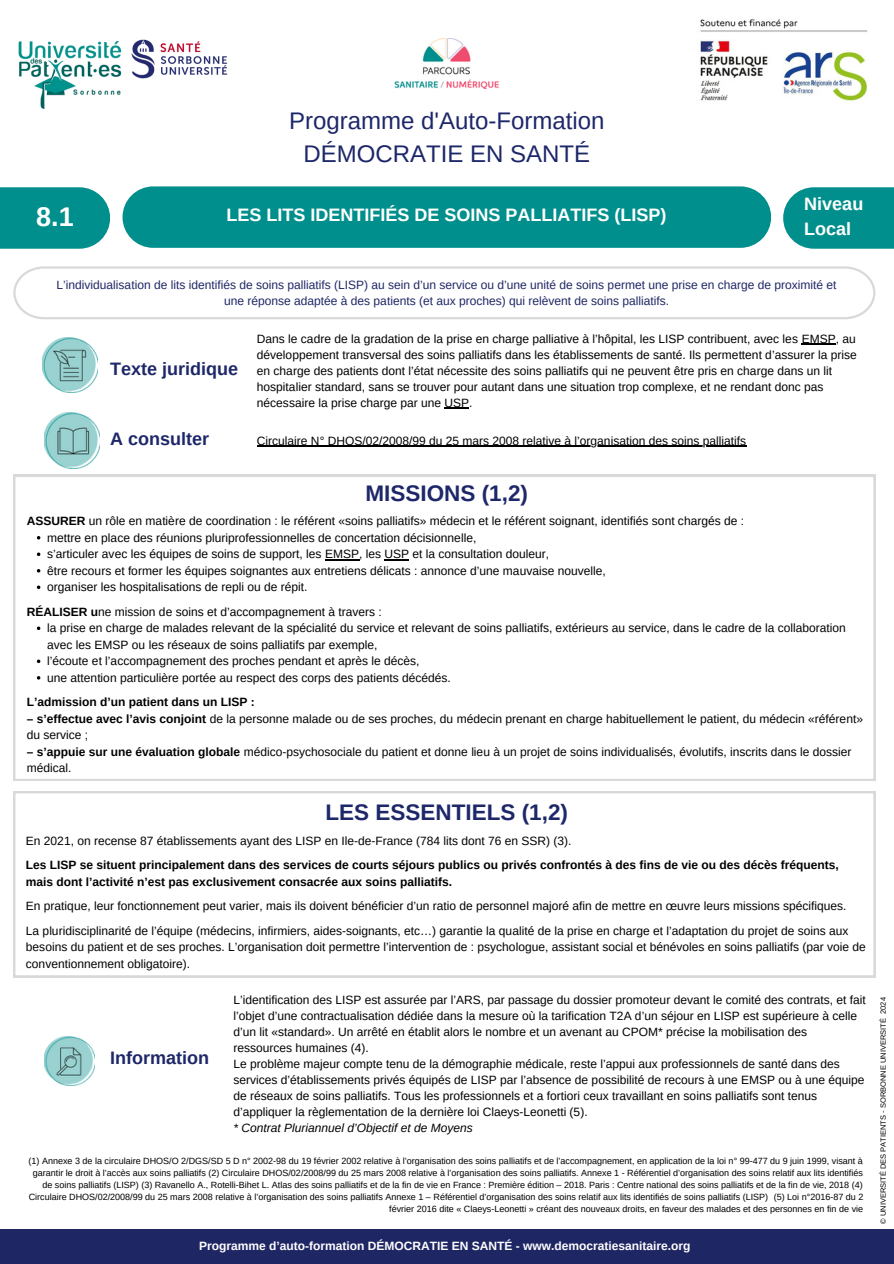
<style>
.page{position:relative;width:894px;height:1264px;background:#fff}
.page>*{position:absolute;margin:0;border:0;box-sizing:border-box;transform-origin:0 0}
.t1{font:700 27px "Arimo";color:#fff}
.t2{font:24px/32.7px "Arimo";color:#1d2769;text-align:center}
.t3{font:700 22.5px "Arimo";color:#1d2769}
.t4{font:700 18px/24.8px "Arimo";color:#fff}
.t5{font:700 18px "Arimo";color:#1d2769}
.t6{font:700 15.15px "Arimo";color:#fff}
.t7{font:12px/16px "Arimo";color:#000}
.t8{font:700 12px/16.5px "Arimo";color:#000}
.t9{font:12px/16px "Arimo";color:#1f2664;text-align:center}
.t10{font:700 12px "Arimo";color:#fff}
.t11{font:italic 12px "Arimo";color:#000}
.t12{font:9px/12px "Arimo";color:#000;text-align:right}
.t13{font:7.5px "Arimo";color:#000}
.s1{font-weight:700}
</style>
<div class="page">
<div style="left:0;top:1228px;width:893px;height:35px;background:#1f2664"></div>
<img style="left:700px;top:19px;width:167px;height:82px">
<svg style="left:0;top:187px;width:110px;height:62px;background:#119693"></svg>
<div style="left:783px;top:187px;width:110px;height:62px;background:#008f8c"></div>
<div style="left:122px;top:186px;width:648px;height:62px;background:#008f8c;border-radius:31px"></div>
<svg style="left:13px;top:266px;width:862px;height:53px"></svg>
<svg style="left:13px;top:475px;width:862px;height:306px"></svg>
<svg style="left:13px;top:791px;width:862px;height:186px"></svg>
<svg style="left:37px;top:552px;width:3px;height:4px"></svg>
<hr style="left:325px;top:559px;width:34px;height:1px;background:#000">
<svg style="left:384px;top:559px;width:25px;height:1px"></svg>
<svg style="left:37px;top:585px;width:3px;height:4px"></svg>
<svg style="left:37px;top:626px;width:3px;height:4px"></svg>
<svg style="left:37px;top:659px;width:3px;height:4px"></svg>
<img style="left:394px;top:38px;width:105px;height:51px">
<hr style="left:801px;top:343px;width:34px;height:1px;background:#000">
<svg style="left:444px;top:407px;width:25px;height:1px"></svg>
<img style="left:45px;top:1036px;width:49px;height:49px">
<hr style="left:257px;top:445px;width:489px;height:1px;background:#000">
<img style="left:42px;top:337px;width:55px;height:55px">
<img style="left:45px;top:413px;width:55px;height:55px">
<img style="left:18px;top:41px;width:104px;height:68px">
<img style="left:131px;top:39px;width:97px;height:40px">
<p class="t2" style="left:289px;top:104px;width:317px">Programme d'Auto-Formation<br>DÉMOCRATIE EN SANTÉ</p>
<h1 class="t1" style="left:36px;top:202px;width:39px">8.1</h1>
<h4 class="t4" style="left:804px;top:191px;width:60px">Niveau<br>Local</h4>
<p class="t4" style="left:226px;top:203px;width:441px">LES LITS IDENTIFIÉS DE SOINS PALLIATIFS (LISP)</p>
<p class="t6" style="left:210px;top:210px;width:445px">BORDEREAU DE PROMESSE DE VERSEMENT - TAXE</p>
<h6 class="t9" style="left:57px;top:276px;width:781px">L’individualisation de lits identifiés de soins palliatifs (LISP) au sein d’un service ou d’une unité de soins permet une prise en charge de proximité et une réponse adaptée à des patients (et aux proches) qui relèvent de soins palliatifs.</h6>
<p class="t5" style="left:110px;top:359px;width:129px">Texte juridique</p>
<p class="t5" style="left:110px;top:429px;width:100px">A consulter</p>
<h2 class="t7" style="left:257px;top:330px;width:601px">Dans le cadre de la gradation de la prise en charge palliative à l’hôpital, les LISP contribuent, avec les EMSP, au développement transversal des soins palliatifs dans les établissements de santé. Ils permettent d’assurer la prise en charge des patients dont l’état nécessite des soins palliatifs qui ne peuvent être pris en charge dans un lit hospitalier standard, sans se trouver pour autant dans une situation trop complexe, et ne rendant donc pas nécessaire la prise charge par une USP.</h2>
<p class="t7" style="left:257px;top:432px;width:490px">Circulaire N° DHOS/02/2008/99 du 25 mars 2008 relative à l’organisation des soins palliatifs</p>
<p class="t3" style="left:365px;top:481px;width:164px">MISSIONS (1,2)</p>
<p class="t7" style="left:27px;top:513px;width:718px"><span class="s1">ASSURER</span> un rôle en matière de coordination : le référent «soins palliatifs» médecin et le référent soignant, identifiés sont chargés de :</p>
<h5 class="t7" style="left:47px;top:529px;width:430px">mettre en place des réunions pluriprofessionnelles de concertation décisionnelle,</h5>
<p class="t7" style="left:47px;top:546px;width:503px">s’articuler avec les équipes de soins de support, les EMSP, les USP et la consultation douleur,</p>
<p class="t7" style="left:47px;top:562px;width:559px">être recours et former les équipes soignantes aux entretiens délicats : annonce d’une mauvaise nouvelle,</p>
<h5 class="t7" style="left:47px;top:579px;width:261px">organiser les hospitalisations de repli ou de répit.</h5>
<p class="t7" style="left:27px;top:603px;width:356px"><span class="s1">RÉALISER u</span>ne mission de soins et d’accompagnement à travers :</p>
<h2 class="t7" style="left:47px;top:619px;width:799px;line-height:16.5px">la prise en charge de malades relevant de la spécialité du service et relevant de soins palliatifs, extérieurs au service, dans le cadre de la collaboration avec les EMSP ou les réseaux de soins palliatifs par exemple,</h2>
<p class="t7" style="left:47px;top:653px;width:374px">l’écoute et l’accompagnement des proches pendant et après le décès,</p>
<p class="t7" style="left:47px;top:669px;width:405px">une attention particulière portée au respect des corps des patients décédés.</p>
<p class="t8" style="left:27px;top:693px;width:229px">L’admission d’un patient dans un LISP :</p>
<p class="t7" style="left:27px;top:710px;width:837px;line-height:16.5px"><span class="s1">– s’effectue avec l’avis conjoint</span> de la personne malade ou de ses proches, du médecin prenant en charge habituellement le patient, du médecin «référent» du service ;</p>
<p class="t7" style="left:27px;top:743px;width:826px;line-height:16.5px"><span class="s1">– s’appuie sur une évaluation globale</span> médico-psychosociale du patient et donne lieu à un projet de soins individualisés, évolutifs, inscrits dans le dossier médical.</p>
<p class="t3" style="left:325px;top:800px;width:244px">LES ESSENTIELS (1,2)</p>
<p class="t7" style="left:26px;top:832px;width:547px">En 2021, on recense 87 établissements ayant des LISP en Ile-de-France (784 lits dont 76 en SSR) (3).</p>
<p class="t8" style="left:26px;top:856px;width:814px">Les LISP se situent principalement dans des services de courts séjours publics ou privés confrontés à des fins de vie ou des décès fréquents, mais dont l’activité n’est pas exclusivement consacrée aux soins palliatifs.</p>
<p class="t7" style="left:26px;top:898px;width:821px">En pratique, leur fonctionnement peut varier, mais ils doivent bénéficier d’un ratio de personnel majoré afin de mettre en œuvre leurs missions spécifiques.</p>
<p class="t7" style="left:26px;top:922px;width:841px;line-height:16.5px">La pluridisciplinarité de l’équipe (médecins, infirmiers, aides-soignants, etc…) garantie la qualité de la prise en charge et l’adaptation du projet de soins aux besoins du patient et de ses proches. L’organisation doit permettre l’intervention de : psychologue, assistant social et bénévoles en soins palliatifs (par voie de conventionnement obligatoire).</p>
<p class="t5" style="left:110px;top:1047px;width:100px">Information</p>
<p class="t7" style="left:233px;top:991px;width:633px">L’identification des LISP est assurée par l’ARS, par passage du dossier promoteur devant le comité des contrats, et fait l’objet d’une contractualisation dédiée dans la mesure où la tarification T2A d’un séjour en LISP est supérieure à celle d’un lit «standard». Un arrêté en établit alors le nombre et un avenant au CPOM* précise la mobilisation des ressources humaines (4).</p>
<h5 class="t7" style="left:233px;top:1055px;width:632px">Le problème majeur compte tenu de la démographie médicale, reste l’appui aux professionnels de santé dans des services d’établissements privés équipés de LISP par l’absence de possibilité de recours à une EMSP ou à une équipe de réseaux de soins palliatifs. Tous les professionnels et a fortiori ceux travaillant en soins palliatifs sont tenus d’appliquer la règlementation de la dernière loi Claeys-Leonetti (5).</h5>
<p class="t11" style="left:233px;top:1120px;width:241px">* Contrat Pluriannuel d’Objectif et de Moyens</p>
<p class="t12" style="left:29px;top:1154px;width:836px">(1) Annexe 3 de la circulaire DHOS/O 2/DGS/SD 5 D n° 2002-98 du 19 février 2002 relative à l’organisation des soins palliatifs et de l’accompagnement, en application de la loi n° 99-477 du 9 juin 1999, visant à garantir le droit à l’accès aux soins palliatifs (2) Circulaire DHOS/02/2008/99 du 25 mars 2008 relative à l’organisation des soins palliatifs. Annexe 1 - Référentiel d’organisation des soins relatif aux lits identifiés de soins palliatifs (LISP) (3) Ravanello A., Rotelli-Bihet L. Atlas des soins palliatifs et de la fin de vie en France : Première édition – 2018. Paris : Centre national des soins palliatifs et de la fin de vie, 2018 (4)<br>Circulaire DHOS/02/2008/99 du 25 mars 2008 relative à l’organisation des soins palliatifs Annexe 1 – Référentiel d’organisation des soins relatif aux lits identifiés de soins palliatifs (LISP) (5) Loi n°2016-87 du 2 février 2016 dite « Claeys-Leonetti » créant des nouveaux droits, en faveur des malades et des personnes en fin de vie</p>
<h3 class="t10" style="left:199px;top:1239px;width:492px">Programme d’auto-formation DÉMOCRATIE EN SANTÉ - www.democratiesanitaire.org</h3>
<h5 class="t13" style="left:878px;top:1223px;width:228px;rotate:-90deg">© UNIVERSITÉ DES PATIENTS - SORBONNE UNIVERSITÉ 2024</h5>
</div>
